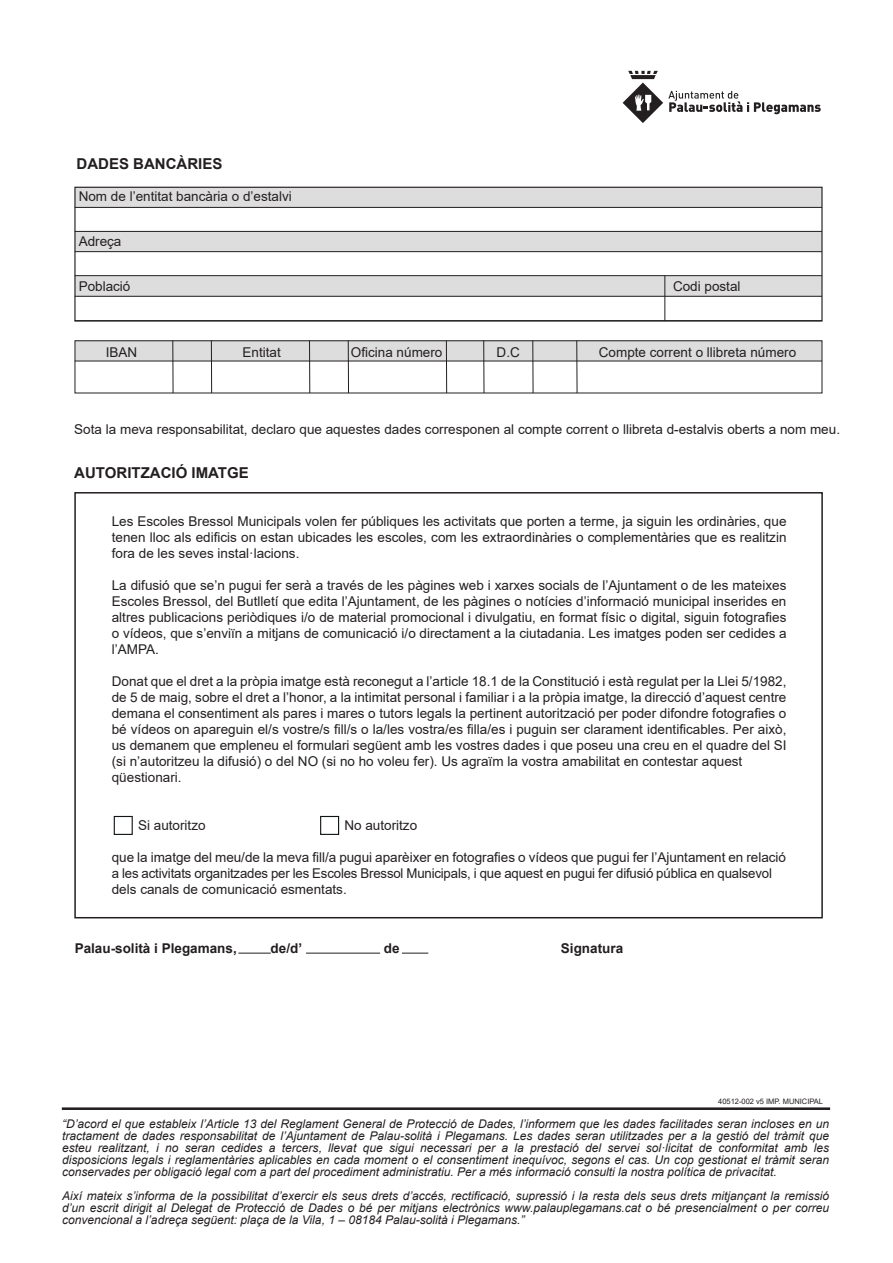
<style>
.page{position:relative;width:893px;height:1263px;background:#fff}
.page>*{position:absolute;margin:0;border:0;box-sizing:border-box;transform-origin:0 0}
.t1{font:700 15px "Arial";color:#231f20}
.t2{font:13.5px/16px "Arial";color:#231f20;text-align:justify}
.t3{font:700 13.5px "Arial";color:#231f20}
.t4{font:italic 12px/12px "Arial";color:#231f20;text-align:justify}
.t5{font:7.5px "Arial";color:#231f20}
.s1{color:#fff}
</style>
<div class="page">
<hr style="left:62px;top:1107px;width:768px;height:3px;background:#231f20">
<svg style="left:402px;top:953px;width:26px;height:1px"></svg>
<hr style="left:306px;top:953px;width:74px;height:1px;background:#231f20">
<hr style="left:238px;top:953px;width:33px;height:1px;background:#231f20">
<div style="left:114px;top:816px;width:19px;height:19px;border:1px solid #111416"></div>
<div style="left:320px;top:816px;width:19px;height:19px;border:1px solid #111416"></div>
<hr style="left:664px;top:276px;width:1px;height:45px;background:#231f20">
<div style="left:75px;top:232px;width:747px;height:20px;background:#dedddd"></div>
<div style="left:75px;top:187px;width:747px;height:20px;background:#dedddd"></div>
<div style="left:75px;top:276px;width:747px;height:20px;background:#dedddd"></div>
<div style="left:74px;top:187px;width:748px;height:135px;border:1px solid #231f20"></div>
<hr style="left:75px;top:207px;width:747px;height:1px;background:#231f20">
<hr style="left:75px;top:231px;width:747px;height:1px;background:#231f20">
<hr style="left:75px;top:251px;width:747px;height:1px;background:#231f20">
<hr style="left:75px;top:275px;width:747px;height:1px;background:#231f20">
<hr style="left:75px;top:296px;width:747px;height:1px;background:#231f20">
<div style="left:75px;top:341px;width:747px;height:20px;background:#dedddd"></div>
<div style="left:75px;top:340px;width:747px;height:53px;border:1px solid #231f20"></div>
<hr style="left:75px;top:361px;width:747px;height:1px;background:#231f20">
<hr style="left:75px;top:320px;width:747px;height:1px;background:#231f20">
<hr style="left:172px;top:341px;width:1px;height:52px;background:#231f20">
<hr style="left:211px;top:341px;width:1px;height:52px;background:#231f20">
<hr style="left:309px;top:341px;width:1px;height:52px;background:#231f20">
<hr style="left:348px;top:341px;width:1px;height:52px;background:#231f20">
<hr style="left:446px;top:341px;width:1px;height:52px;background:#231f20">
<hr style="left:483px;top:341px;width:1px;height:52px;background:#231f20">
<hr style="left:532px;top:341px;width:1px;height:52px;background:#231f20">
<hr style="left:576px;top:341px;width:1px;height:52px;background:#231f20">
<div style="left:74px;top:492px;width:748px;height:426px;border:2px solid #231f20"></div>
<svg style="left:622px;top:71px;width:198px;height:52px"></svg>
<p class="t1" style="left:76px;top:153px;width:147px">DADES BANCÀRIES</p>
<p class="t2" style="left:79px;top:189px;width:215px">Nom de l’entitat bancària o d’estalvi</p>
<p class="t2" style="left:79px;top:233px;width:44px">Adreça</p>
<p class="t2" style="left:79px;top:278px;width:53px">Població</p>
<p class="t2" style="left:673px;top:278px;width:69px">Codi postal</p>
<p class="t2" style="left:106px;top:344px;width:33px">IBAN</p>
<p class="t2" style="left:242px;top:344px;width:40px">Entitat</p>
<p class="t2" style="left:351px;top:344px;width:93px">Oficina número</p>
<p class="t2" style="left:496px;top:344px;width:25px">D.C</p>
<p class="t2" style="left:598px;top:344px;width:199px">Compte corrent o llibreta número</p>
<p class="t2" style="left:74px;top:421px;width:767px">Sota la meva responsabilitat, declaro que aquestes dades corresponen al compte corrent o llibreta d-estalvis oberts a nom meu.</p>
<p class="t1" style="left:74px;top:463px;width:176px">AUTORITZACIÓ IMATGE</p>
<p class="t2" style="left:112px;top:514px;width:676px">Les Escoles Bressol Municipals volen fer públiques les activitats que porten a terme, ja siguin les ordinàries, que tenen lloc als edificis on estan ubicades les escoles, com les extraordinàries o complementàries que es realitzin fora de les seves instal·lacions.</p>
<p class="t2" style="left:112px;top:578px;width:676px">La difusió que se’n pugui fer serà a través de les pàgines web i xarxes socials de l’Ajuntament o de les mateixes Escoles Bressol, del Butlletí que edita l’Ajuntament, de les pàgines o notícies d’informació municipal inserides en altres publicacions periòdiques i/o de material promocional i divulgatiu, en format físic o digital, siguin fotografies o vídeos, que s’enviïn a mitjans de comunicació i/o directament a la ciutadania. Les imatges poden ser cedides a l’AMPA.</p>
<p class="t2" style="left:112px;top:674px;width:676px;text-align:left">Donat que el dret a la pròpia imatge està reconegut a l’article 18.1 de la Constitució i està regulat per la Llei 5/1982, de 5 de maig, sobre el dret a l’honor, a la intimitat personal i familiar i a la pròpia imatge, la direcció d’aquest centre demana el consentiment als pares i mares o tutors legals la pertinent autorització per poder difondre fotografies o bé vídeos on apareguin el/s vostre/s fill/s o la/les vostra/es filla/es i puguin ser clarament identificables. Per això, us demanem que empleneu el formulari següent amb les vostres dades i que poseu una creu en el quadre del SI (si n’autoritzeu la difusió) o del NO (si no ho voleu fer). Us agraïm la vostra amabilitat en contestar aquest qüestionari.</p>
<p class="t2" style="left:138px;top:818px;width:69px">Si autoritzo</p>
<p class="t2" style="left:344px;top:818px;width:74px">No autoritzo</p>
<p class="t2" style="left:112px;top:850px;width:675px;text-align:left">que la imatge del meu/de la meva fill/a pugui aparèixer en fotografies o vídeos que pugui fer l’Ajuntament en relació a les activitats organitzades per les Escoles Bressol Municipals, i que aquest en pugui fer difusió pública en qualsevol dels canals de comunicació esmentats.</p>
<p class="t3" style="left:75px;top:939px;width:360px">Palau-solità i Plegamans, <span class="s1">30</span> de/d’ <span class="s1">d esembre</span> de <span class="s1">2019</span></p>
<p class="t3" style="left:561px;top:939px;width:64px">Signatura</p>
<p class="t5" style="left:718px;top:1097px;width:106px">40512-002 v5 IMP. MUNICIPAL</p>
<p class="t4" style="left:62px;top:1118px;width:768px">“D’acord el que estableix l’Article 13 del Reglament General de Protecció de Dades, l’informem que les dades facilitades seran incloses en un tractament de dades responsabilitat de l’Ajuntament de Palau-solità i Plegamans. Les dades seran utilitzades per a la gestió del tràmit que esteu realitzant, i no seran cedides a tercers, llevat que sigui necessari per a la prestació del servei sol·licitat de conformitat amb les disposicions legals i reglamentàries aplicables en cada moment o el consentiment inequívoc, segons el cas. Un cop gestionat el tràmit seran conservades per obligació legal com a part del procediment administratiu. Per a més informació consulti la nostra política de privacitat.</p>
<p class="t4" style="left:62px;top:1190px;width:768px">Així mateix s’informa de la possibilitat d’exercir els seus drets d’accés, rectificació, supressió i la resta dels seus drets mitjançant la remissió d’un escrit dirigit al Delegat de Protecció de Dades o bé per mitjans electrònics www.palauplegamans.cat o bé presencialment o per correu convencional a l’adreça següent: plaça de la Vila, 1 – 08184 Palau-solità i Plegamans.”</p>
</div>
